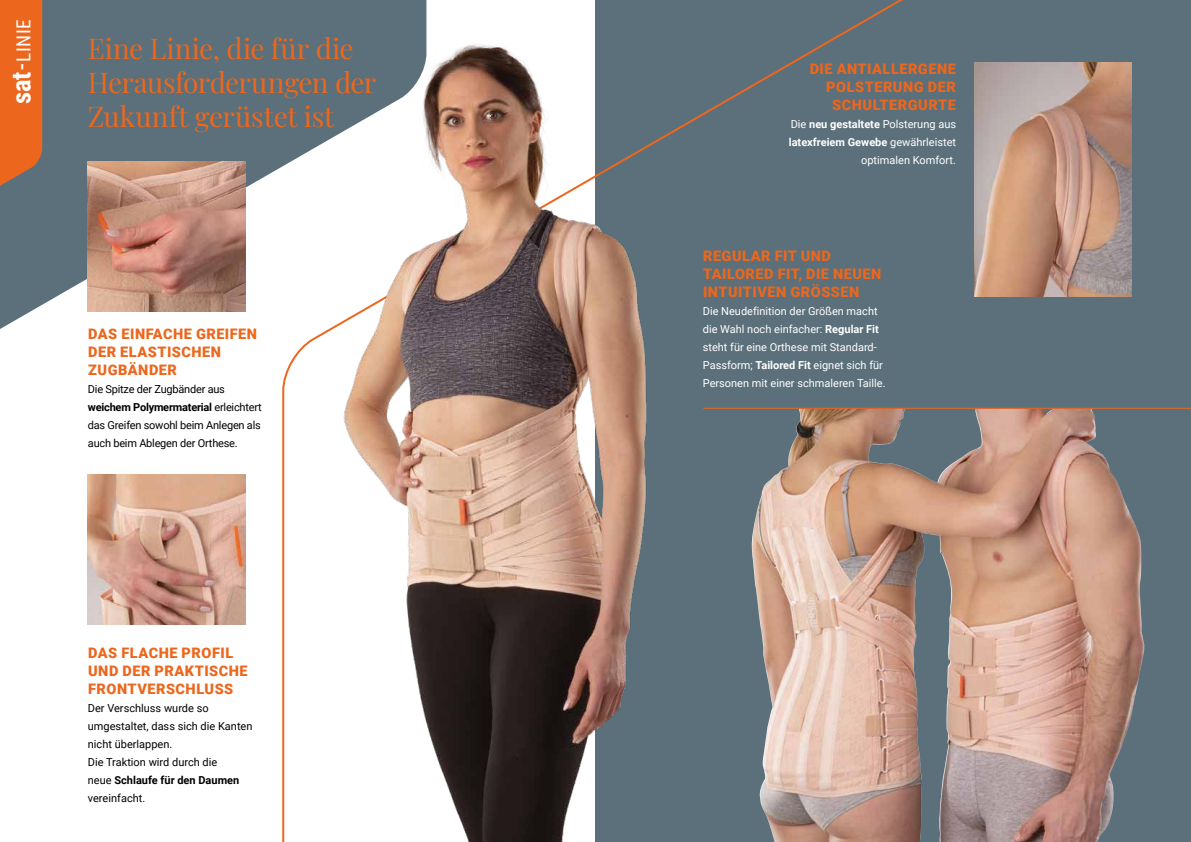
<style>
.page{position:relative;width:1191px;height:842px;background:#fff}
.page>*{position:absolute;margin:0;border:0;box-sizing:border-box;transform-origin:0 0}
.t1{font:28px/34px "Playfair Display";letter-spacing:-.005em;color:#ec671d}
.t2{font:19.4px "Roboto Condensed";letter-spacing:.035em;color:#fff}
.t3{font:900 14.5px/18px "Roboto";letter-spacing:.035em;color:#ec671d}
.t4{font:11px/18px "Roboto";color:#fff}
.t5{font:11px/18px "Roboto";color:#000}
.t6{font:11px/18px "Roboto";letter-spacing:-.02em;color:#000}
.s1{font-weight:700;font-size:26.6px}
.s2{font-size:26.6px}
.s3{font-weight:700}
</style>
<div class="page">
<svg style="left:1046px;top:0;width:145px;height:842px;background:#79797b"></svg>
<div style="left:658px;top:0;width:388px;height:842px;background:#5b707b"></div>
<img style="left:751px;top:409px;width:303px;height:433px">
<svg style="left:0;top:0;width:207px;height:329px;background:#6d7e88"></svg>
<img style="left:207px;top:0;width:451px;height:842px">
<svg style="left:0;top:0;width:42px;height:213px;background:#d1682e"></svg>
<img style="left:88px;top:474px;width:157px;height:150px">
<img style="left:88px;top:161px;width:157px;height:151px">
<img style="left:974px;top:62px;width:157px;height:234px">
<hr style="left:703px;top:408px;width:488px;height:1px;background:#ec671d">
<h2 class="t2" style="left:10px;top:104px;width:87px;rotate:-90deg"><span class="s1">sat</span><span class="s2">-</span>LINIE</h2>
<h1 class="t1" style="left:88px;top:30px;width:290px">Eine Linie, die für die<br>Herausforderungen der<br>Zukunft gerüstet ist</h1>
<h3 class="t3" style="left:88px;top:324px;width:170px">DAS EINFACHE GREIFEN<br>DER ELASTISCHEN<br>ZUGBÄNDER</h3>
<p class="t6" style="left:88px;top:379px;width:175px">Die Spitze der Zugbänder aus <span class="s3">weichem Polymermaterial</span> erleichtert das Greifen sowohl beim Anlegen als auch beim Ablegen der Orthese.</p>
<h3 class="t3" style="left:88px;top:643px;width:161px">DAS FLACHE PROFIL<br>UND DER PRAKTISCHE<br>FRONTVERSCHLUSS</h3>
<p class="t5" style="left:88px;top:699px;width:166px">Der Verschluss wurde so umgestaltet, dass sich die Kanten nicht überlappen.<br>Die Traktion wird durch die<br>neue <span class="s3">Schlaufe für den Daumen </span>vereinfacht.</p>
<h3 class="t3" style="left:809px;top:59px;width:148px;text-align:right">DIE ANTIALLERGENE<br>POLSTERUNG DER<br>SCHULTERGURTE</h3>
<p class="t4" style="left:789px;top:114px;width:169px;text-align:right">Die <span class="s3">neu gestaltete</span> Polsterung aus <span class="s3">latexfreiem Gewebe</span> gewährleistet optimalen Komfort.</p>
<h3 class="t3" style="left:703px;top:246px;width:180px">REGULAR FIT UND<br>TAILORED FIT, DIE NEUEN<br>INTUITIVEN GRÖSSEN</h3>
<p class="t4" style="left:703px;top:302px;width:184px">Die Neudefinition der Größen macht die Wahl noch einfacher: <span class="s3">Regular Fit </span>steht für eine Orthese mit Standard-Passform; <span class="s3">Tailored Fit</span> eignet sich für Personen mit einer schmaleren Taille.</p>
</div>
